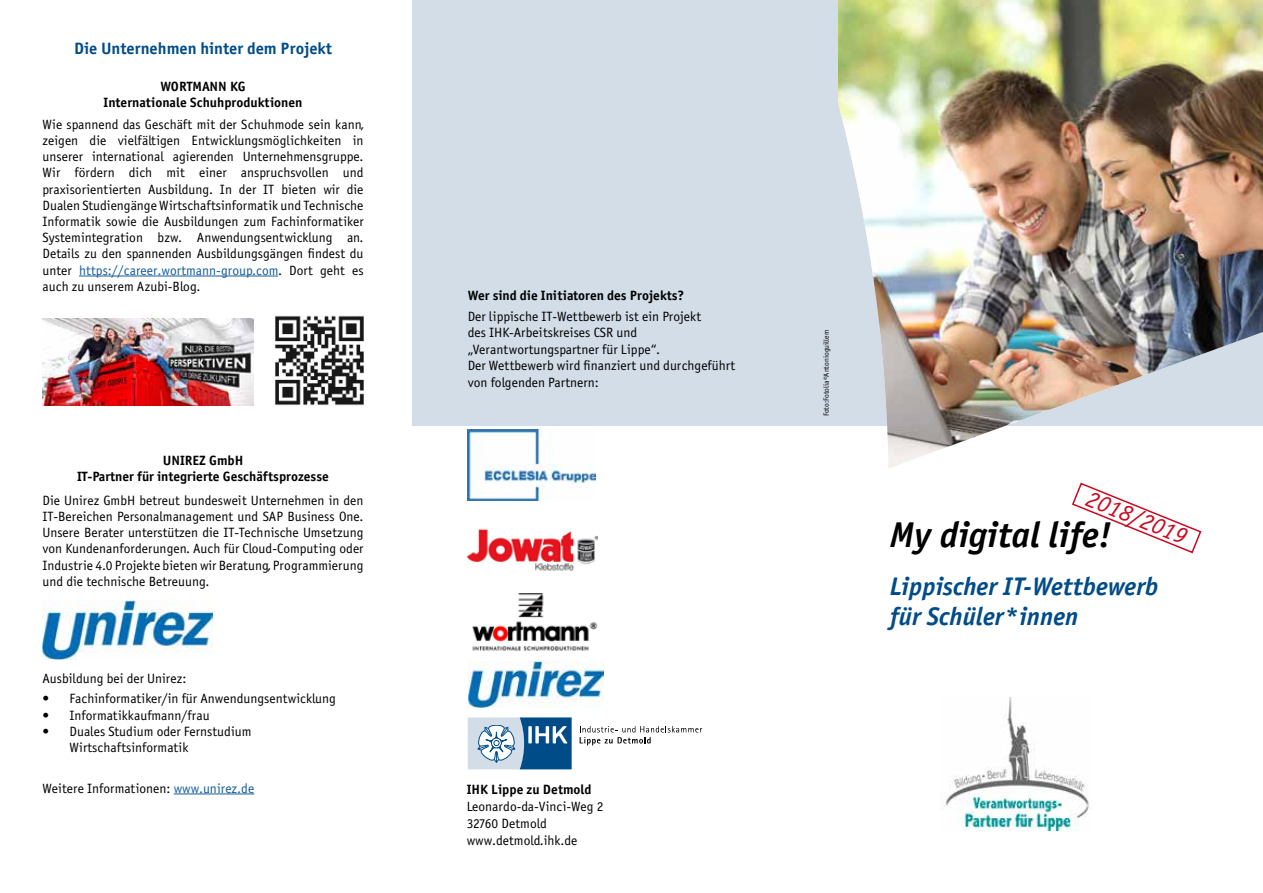
<style>
.page{position:relative;width:1263px;height:893px;background:#fff}
.page>*{position:absolute;margin:0;border:0;box-sizing:border-box;transform-origin:0 0}
.t1{font:italic 36px "Officina Sans Bold ITC";color:#000}
.t2{font:italic 25.5px/30.6px "Officina Sans Bold ITC";color:#004c89}
.t3{font:italic 24px "Officina Sans Book ITC";color:#cd071e}
.t4{font:16.5px "Officina Sans Bold ITC";color:#004c89}
.t5{font:13.5px/16.2px "Officina Sans Book ITC";color:#000}
.t6{font:13.5px/16.2px "Officina Sans Bold ITC";color:#000;text-align:center}
.t7{font:7.5px "Officina Sans Book ITC";color:#000}
.s1{color:#165b9a}
</style>
<div class="page">
<svg style="left:468px;top:717px;width:104px;height:52px;background:#789fbf"></svg>
<svg style="left:580px;top:726px;width:122px;height:19px"></svg>
<img style="left:807px;top:0;width:456px;height:468px">
<div style="left:421px;top:0;width:417px;height:425px;background:#d2dde8"></div>
<svg style="left:1072px;top:482px;width:130px;height:72px"></svg>
<img style="left:945px;top:697px;width:144px;height:133px">
<img style="left:467px;top:429px;width:129px;height:71px">
<img style="left:468px;top:529px;width:130px;height:42px">
<img style="left:472px;top:593px;width:126px;height:58px">
<img style="left:469px;top:661px;width:135px;height:47px">
<hr style="left:79px;top:276px;width:199px;height:1px;background:#165b9a">
<img style="left:43px;top:318px;width:210px;height:87px">
<hr style="left:174px;top:794px;width:80px;height:1px;background:#165b9a">
<img style="left:43px;top:601px;width:169px;height:58px">
<img style="left:275px;top:316px;width:89px;height:89px">
<p class="t4" style="left:74px;top:39px;width:259px">Die Unternehmen hinter dem Projekt</p>
<p class="t6" style="left:104px;top:78px;width:200px">WORTMANN KG<br>Internationale Schuhproduktionen</p>
<p class="t5" style="left:43px;top:116px;width:323px;text-align:justify">Wie spannend das Geschäft mit der Schuhmode sein kann, zeigen die vielfältigen Entwicklungsmöglichkeiten in unserer international agierenden Unternehmensgruppe.<br>Wir fördern dich mit einer anspruchsvollen und praxisorientierten Ausbildung. In der IT bieten wir die Dualen Studiengänge Wirtschaftsinformatik und Technische Informatik sowie die Ausbildungen zum Fachinformatiker Systemintegration bzw. Anwendungsentwicklung an.<br>Details zu den spannenden Ausbildungsgängen findest du unter <span class="s1">https://career.wortmann-group.com</span>. Dort geht es auch zu unserem Azubi-Blog.</p>
<p class="t6" style="left:77px;top:452px;width:253px">UNIREZ GmbH<br>IT-Partner für integrierte Geschäftsprozesse</p>
<p class="t5" style="left:43px;top:492px;width:323px;text-align:justify">Die Unirez GmbH betreut bundesweit Unternehmen in den IT-Bereichen Personalmanagement und SAP Business One.<br>Unsere Berater unterstützen die IT-Technische Umsetzung von Kundenanforderungen. Auch für Cloud-Computing oder Industrie 4.0 Projekte bieten wir Beratung, Programmierung und die technische Betreuung.</p>
<p class="t5" style="left:43px;top:670px;width:145px">Ausbildung bei der Unirez:</p>
<p class="t5" style="left:43px;top:691px;width:295px">• Fachinformatiker/in für Anwendungsentwicklung</p>
<p class="t5" style="left:43px;top:707px;width:169px">• Informatikkaufmann/frau</p>
<p class="t5" style="left:70px;top:723px;width:183px;text-indent:-27px">• Duales Studium oder Fernstudium<br>Wirtschaftsinformatik</p>
<p class="t5" style="left:43px;top:780px;width:213px">Weitere Informationen: <span class="s1">www.unirez.de</span></p>
<p class="t6" style="left:468px;top:287px;width:218px">Wer sind die Initiatoren des Projekts?</p>
<p class="t5" style="left:468px;top:308px;width:269px">Der lippische IT-Wettbewerb ist ein Projekt<br>des IHK-Arbeitskreises CSR und „Verantwortungspartner für Lippe“.<br>Der Wettbewerb wird finanziert und durchgeführt von folgenden Partnern:</p>
<p class="t6" style="left:467px;top:781px;width:126px">IHK Lippe zu Detmold</p>
<p class="t5" style="left:467px;top:798px;width:138px;line-height:17px">Leonardo-da-Vinci-Weg 2<br>32760 Detmold www.detmold.ihk.de</p>
<p class="t7" style="left:822px;top:416px;width:88px;rotate:-90deg">Foto:Fotolia©Antonioguillem</p>
<h3 class="t3" style="left:1093px;top:485px;width:108px;rotate:22deg">2018/2019</h3>
<h1 class="t1" style="left:890px;top:513px;width:223px">My digital life!</h1>
<h2 class="t2" style="left:890px;top:571px;width:270px">Lippischer IT-Wettbewerb für Schüler*innen</h2>
</div>
